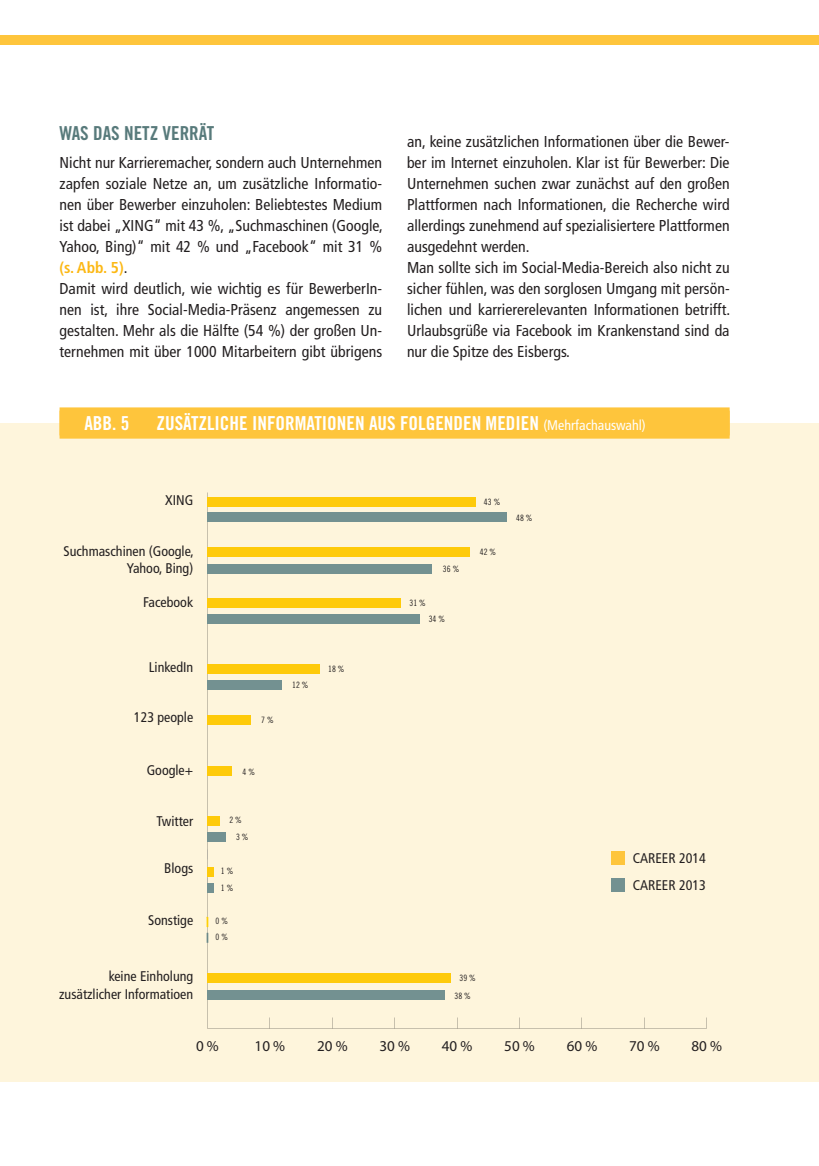
<style>
.page{position:relative;width:819px;height:1166px;background:#fff}
.page>*{position:absolute;margin:0;border:0;box-sizing:border-box;transform-origin:0 0}
.t1{font:19.25px "Trade Gothic LT Std Bd Cn 20";color:#fff}
.t2{font:19.25px "Trade Gothic LT Std Bd Cn 20";color:#587a7b}
.t3{font:condensed 15.75px/21px "Frutiger LT Std";letter-spacing:.005em;color:#231f20}
.t4{font:15.05px "Myriad Pro";color:#231f20}
.t5{font:condensed 14px/17.5px "Frutiger LT Std";color:#231f20;text-align:right}
.t6{font:8.75px/16.4px "Trade Gothic LT Std Cn 18";color:#231f20}
.s1{font-weight:700;color:#fcb814}
.s2{font-family:"Frutiger LT Std";font-stretch:condensed;font-size:14px}
</style>
<div class="page">
<div style="left:0;top:423px;width:819px;height:658px;background:#fef5dc"></div>
<div style="left:60px;top:407px;width:669px;height:28px;background:#fec53c"></div>
<div style="left:60px;top:411px;width:669px;height:28px;background:#fec53c"></div>
<div style="left:0;top:35px;width:819px;height:10px;background:#fec53c"></div>
<div style="left:207px;top:512px;width:300px;height:10px;background:#739191"></div>
<div style="left:207px;top:564px;width:225px;height:9px;background:#739191"></div>
<div style="left:207px;top:614px;width:212px;height:9px;background:#739191"></div>
<div style="left:207px;top:679px;width:75px;height:10px;background:#739191"></div>
<div style="left:207px;top:832px;width:19px;height:10px;background:#739191"></div>
<div style="left:207px;top:883px;width:7px;height:10px;background:#739191"></div>
<svg style="left:206px;top:933px;width:2px;height:10px"></svg>
<div style="left:207px;top:989px;width:237px;height:10px;background:#739191"></div>
<div style="left:207px;top:497px;width:269px;height:10px;background:#feca0a"></div>
<div style="left:207px;top:547px;width:262px;height:10px;background:#feca0a"></div>
<div style="left:207px;top:597px;width:194px;height:10px;background:#feca0a"></div>
<div style="left:207px;top:664px;width:113px;height:10px;background:#feca0a"></div>
<div style="left:207px;top:715px;width:44px;height:10px;background:#feca0a"></div>
<div style="left:207px;top:766px;width:25px;height:10px;background:#feca0a"></div>
<div style="left:207px;top:816px;width:13px;height:10px;background:#feca0a"></div>
<div style="left:207px;top:867px;width:7px;height:10px;background:#feca0a"></div>
<svg style="left:206px;top:917px;width:2px;height:10px"></svg>
<div style="left:207px;top:973px;width:244px;height:10px;background:#feca0a"></div>
<div style="left:610px;top:851px;width:14px;height:14px;background:#fec53c"></div>
<div style="left:610px;top:877px;width:14px;height:14px;background:#739191"></div>
<p class="t2" style="left:60px;top:121px;width:156px">WAS DAS NETZ VERRÄT</p>
<p class="t3" style="left:60px;top:152px;width:325px">Nicht nur Karrieremacher, sondern auch Unternehmen zapfen soziale Netze an, um zusätzliche Informatio&shy;nen über Bewerber einzuholen: Beliebtestes Medium ist dabei „XING“ mit 43 %, „Suchmaschinen (Google, Yahoo, Bing)“ mit 42 % und „Facebook“ mit 31 % <span class="s1">(s. Abb. 5)</span>.<br>Damit wird deutlich, wie wichtig es für BewerberIn&shy;nen ist, ihre Social-Media-Präsenz angemessen zu gestalten. Mehr als die Hälfte (54 %) der großen Un&shy;ternehmen mit über 1000 Mitarbeitern gibt übrigens</p>
<p class="t3" style="left:407px;top:131px;width:325px">an, keine zusätzlichen Informationen über die Bewer&shy;ber im Internet einzuholen. Klar ist für Bewerber: Die Unternehmen suchen zwar zunächst auf den großen Plattformen nach Informationen, die Recherche wird allerdings zunehmend auf spezialisiertere Plattformen ausgedehnt werden.<br>Man sollte sich im Social-Media-Bereich also nicht zu sicher fühlen, was den sorglosen Umgang mit persön&shy;lichen und karriererelevanten Informationen betrifft.<br>Urlaubsgrüße via Facebook im Krankenstand sind da nur die Spitze des Eisbergs.</p>
<p class="t1" style="left:84px;top:412px;width:46px">ABB. 5</p>
<p class="t1" style="left:156px;top:412px;width:491px">ZUSÄTZLICHE INFORMATIONEN AUS FOLGENDEN MEDIEN <span class="s2">(Mehrfachauswahl)</span></p>
<p class="t5" style="left:165px;top:492px;width:30px">XING</p>
<p class="t6" style="left:484px;top:493px;width:18px">43 %</p>
<p class="t6" style="left:516px;top:510px;width:18px">48 %</p>
<p class="t5" style="left:64px;top:542px;width:132px">Suchmaschinen (Google,<br>Yahoo, Bing)</p>
<p class="t5" style="left:143px;top:593px;width:51px">Facebook</p>
<p class="t6" style="left:409px;top:594px;width:18px">31 %</p>
<p class="t6" style="left:443px;top:560px;width:18px">36 %</p>
<p class="t6" style="left:480px;top:544px;width:18px">42 %</p>
<p class="t6" style="left:428px;top:611px;width:18px">34 %</p>
<p class="t5" style="left:149px;top:658px;width:46px">LinkedIn</p>
<p class="t6" style="left:328px;top:660px;width:18px">18 %</p>
<p class="t6" style="left:292px;top:677px;width:18px">12 %</p>
<p class="t5" style="left:134px;top:709px;width:61px">123 people</p>
<p class="t5" style="left:147px;top:761px;width:48px">Google+</p>
<p class="t5" style="left:157px;top:812px;width:38px">Twitter</p>
<p class="t5" style="left:164px;top:859px;width:31px">Blogs</p>
<p class="t5" style="left:148px;top:912px;width:47px">Sonstige</p>
<p class="t6" style="left:261px;top:711px;width:14px">7 %</p>
<p class="t6" style="left:242px;top:763px;width:14px">4 %</p>
<p class="t6" style="left:236px;top:812px;width:14px;text-indent:-7px">2 %<br>3 %</p>
<p class="t6" style="left:221px;top:861px;width:14px;line-height:17.7px">1 %<br>1 %</p>
<p class="t6" style="left:215px;top:913px;width:14px;line-height:15.9px">0 %<br>0 %</p>
<p class="t5" style="left:632px;top:845px;width:75px;line-height:26.8px;text-align:left">CAREER 2014<br>CAREER 2013</p>
<p class="t5" style="left:59px;top:968px;width:136px">keine Einholung zusätzlicher Informatioen</p>
<p class="t6" style="left:454px;top:969px;width:23px;line-height:17.3px;text-align:center">39 %<br>38 %</p>
<p class="t4" style="left:196px;top:1037px;width:24px">0 %</p>
<p class="t4" style="left:254px;top:1037px;width:32px">10 %</p>
<p class="t4" style="left:317px;top:1037px;width:32px">20 %</p>
<p class="t4" style="left:379px;top:1037px;width:32px">30 %</p>
<p class="t4" style="left:442px;top:1037px;width:32px">40 %</p>
<p class="t4" style="left:504px;top:1037px;width:32px">50 %</p>
<p class="t4" style="left:566px;top:1037px;width:32px">60 %</p>
<p class="t4" style="left:629px;top:1037px;width:32px">70 %</p>
<p class="t4" style="left:691px;top:1037px;width:32px">80 %</p>
</div>
